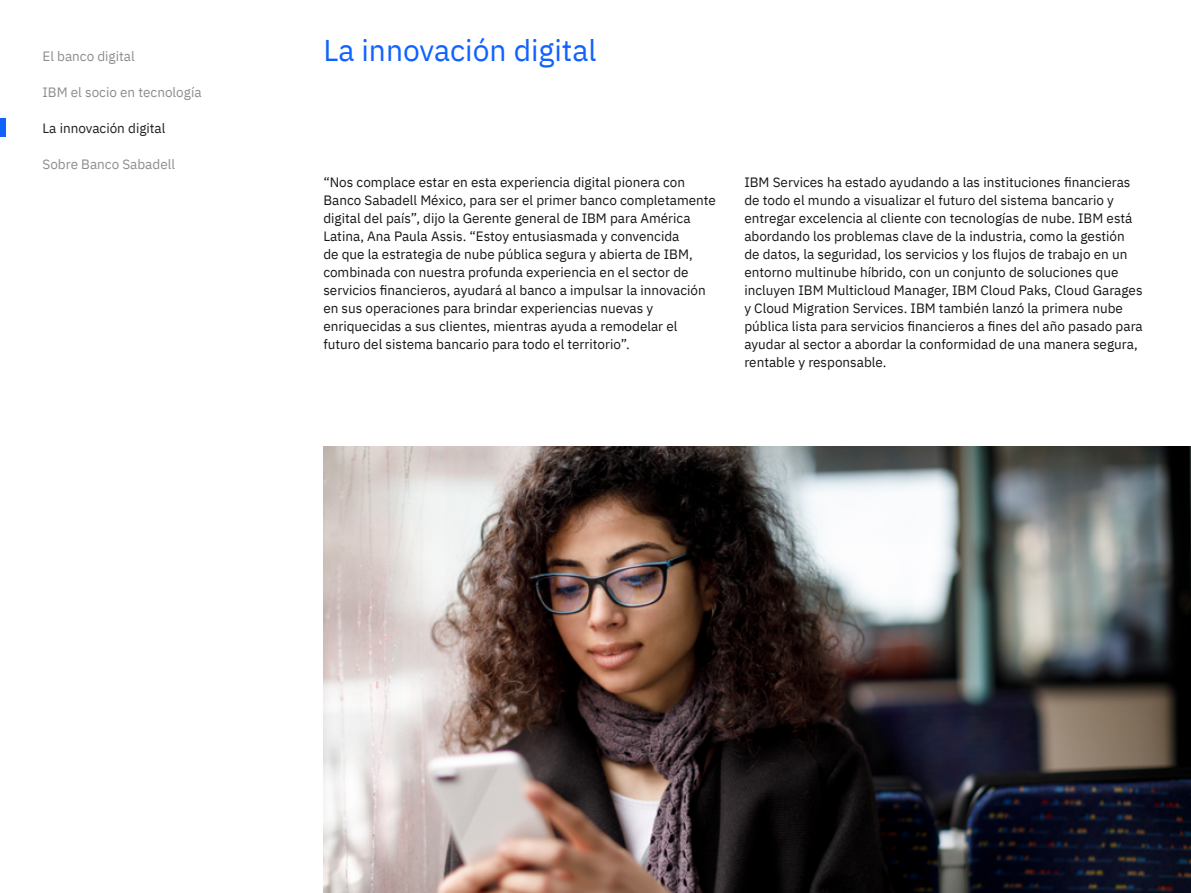
<style>
.page{position:relative;width:1191px;height:893px;background:#fff}
.page>*{position:absolute;margin:0;border:0;box-sizing:border-box;transform-origin:0 0}
.t1{font:30px "IBM Plex Sans";color:#0f62fe}
.t2{font:13.5px/18px "IBM Plex Sans";color:#161616}
.t3{font:13.5px "IBM Plex Sans";color:#8e8d8e}
.t4{font:13.5px "IBM Plex Sans";color:#221f20}
</style>
<div class="page">
<img style="left:323px;top:446px;width:868px;height:447px">
<div style="left:0;top:118px;width:5px;height:18px;background:#0f62fe"></div>
<p class="t3" style="left:43px;top:45px;width:94px">El banco digital</p>
<p class="t3" style="left:43px;top:81px;width:161px">IBM el socio en tecnología</p>
<p class="t4" style="left:43px;top:117px;width:124px">La innovación digital</p>
<p class="t3" style="left:43px;top:153px;width:134px">Sobre Banco Sabadell</p>
<h1 class="t1" style="left:323px;top:27px;width:275px">La innovación digital</h1>
<p class="t2" style="left:323px;top:172px;width:394px">“Nos complace estar en esta experiencia digital pionera con Banco Sabadell México, para ser el primer banco completamente digital del país”, dijo la Gerente general de IBM para América Latina, Ana Paula Assis. “Estoy entusiasmada y convencida<br>de que la estrategia de nube pública segura y abierta de IBM, combinada con nuestra profunda experiencia en el sector de servicios financieros, ayudará al banco a impulsar la innovación en sus operaciones para brindar experiencias nuevas y enriquecidas a sus clientes, mientras ayuda a remodelar el futuro del sistema bancario para todo el territorio”.</p>
<p class="t2" style="left:744px;top:172px;width:400px">IBM Services ha estado ayudando a las instituciones financieras de todo el mundo a visualizar el futuro del sistema bancario y entregar excelencia al cliente con tecnologías de nube. IBM está abordando los problemas clave de la industria, como la gestión de datos, la seguridad, los servicios y los flujos de trabajo en un entorno multinube híbrido, con un conjunto de soluciones que incluyen IBM Multicloud Manager, IBM Cloud Paks, Cloud Garages y Cloud Migration Services. IBM también lanzó la primera nube pública lista para servicios financieros a fines del año pasado para ayudar al sector a abordar la conformidad de una manera segura, rentable y responsable.</p>
</div>
